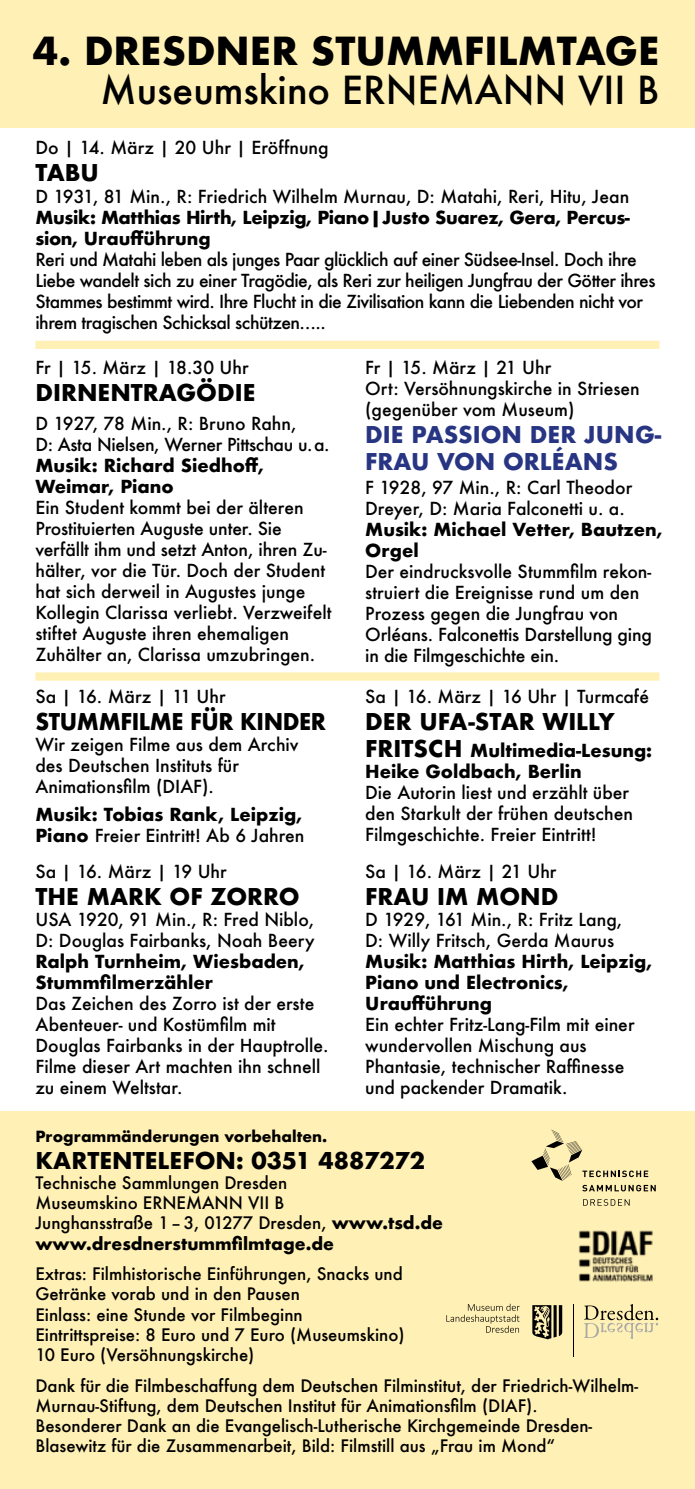
<style>
.page{position:relative;width:695px;height:1489px;background:#fff}
.page>*{position:absolute;margin:0;border:0;box-sizing:border-box;transform-origin:0 0}
.t1{font:700 37.5px "Futura";color:#000}
.t2{font:500 37.5px "Futura";color:#000}
.t3{font:700 22.5px "Futura";color:#000}
.t4{font:700 22.5px/27px "Futura";color:#283583}
.t5{font:700 22.5px "Futura";letter-spacing:-.02em;color:#000;scale:.95 1}
.t6{font:500 17.5px/21px "Futura";color:#000}
.t7{font:700 17.5px/21px "Futura";color:#000}
.t8{font:500 17.5px/21px "Futura";letter-spacing:-.03em;color:#000}
.t9{font:700 17.5px/21px "Futura";letter-spacing:-.02em;color:#000}
.t10{font:500 17.5px/21px "Futura";letter-spacing:-.02em;color:#000}
.t11{font:500 16.75px/20px "Futura";color:#000}
.t12{font:700 15px "Futura";color:#000}
.s1{font-weight:500}
.s2{font-size:22.5px}
.s3{font-weight:700}
</style>
<div class="page">
<div style="left:0;top:0;width:694px;height:128px;background:#fff0b5"></div>
<div style="left:35px;top:341px;width:624px;height:8px;background:#fff0b6"></div>
<div style="left:35px;top:672px;width:624px;height:8px;background:#fff0b6"></div>
<div style="left:0;top:1111px;width:694px;height:377px;background:#fff0b5"></div>
<svg style="left:583px;top:1199px;width:46px;height:6px"></svg>
<svg style="left:531px;top:1129px;width:124px;height:62px"></svg>
<img style="left:579px;top:1230px;width:74px;height:52px">
<svg style="left:446px;top:1303px;width:73px;height:29px"></svg>
<svg style="left:532px;top:1305px;width:30px;height:33px"></svg>
<svg style="left:583px;top:1304px;width:75px;height:34px"></svg>
<hr style="left:573px;top:1303px;width:1px;height:52px;background:#000">
<h1 class="t1" style="left:33px;top:24px;width:491px">4. Dresdner Stummfilmt</h1>
<h1 class="t1" style="left:575px;top:24px;width:85px">age</h1>
<h1 class="t2" style="left:101px;top:64px;width:560px">Museumskino ERNEMANN VII B</h1>
<p class="t6" style="left:35px;top:137px;width:294px">Do | 14. März | 20 Uhr | Eröffnung</p>
<p class="t3" style="left:35px;top:157px;width:65px">Tabu</p>
<p class="t6" style="left:35px;top:185px;width:595px">D 1931, 81 Min., R: Friedrich Wilhelm Murnau, D: Matahi, Reri, Hitu, Jean</p>
<p class="t9" style="left:35px;top:206px;width:596px">Musik: Matthias Hirth, Leipzig, Piano|Justo Suarez, Gera, Percus&shy;sion, Uraufführung</p>
<p class="t8" style="left:35px;top:248px;width:621px">Reri und Matahi leben als junges Paar glücklich auf einer Südsee-Insel. Doch ihre Liebe wandelt sich zu einer Tragödie, als Reri zur heiligen Jungfrau der Götter ihres Stammes bestimmt wird. Ihre Flucht in die Zivilisation kann die Liebenden nicht vor ihrem tragischen Schicksal schützen…..</p>
<p class="t6" style="left:365px;top:357px;width:276px">Fr | 15. März | 21 Uhr<br>Ort: Versöhnungskirche in Striesen (gegenüber vom Museum)</p>
<p class="t4" style="left:365px;top:421px;width:297px">Die Passion der Jung&shy;frau von Orléans</p>
<p class="t6" style="left:365px;top:476px;width:268px">F 1928, 97 Min., R: Carl Theodor<br>Dreyer, D: Maria Falconetti u. a.</p>
<p class="t7" style="left:365px;top:518px;width:299px">Musik: Michael Vetter, Bautzen,<br>Orgel</p>
<p class="t6" style="left:365px;top:560px;width:288px">Der eindrucksvolle Stummfilm rekon&shy;struiert die Ereignisse rund um den Prozess gegen die Jungfrau von Orléans. Falconettis Darstellung ging in die Filmgeschichte ein.</p>
<p class="t6" style="left:35px;top:357px;width:215px">Fr | 15. März | 18.30 Uhr</p>
<p class="t3" style="left:35px;top:377px;width:221px">Dirnentragödie</p>
<p class="t10" style="left:35px;top:412px;width:296px">D 1927, 78 Min., R: Bruno Rahn,<br>D: Asta Nielsen, Werner Pittschau u.a.</p>
<p class="t7" style="left:35px;top:454px;width:230px">Musik: Richard Siedhoff,<br>Weimar, Piano</p>
<p class="t6" style="left:35px;top:496px;width:297px">Ein Student kommt bei der älteren Prostituierten Auguste unter. Sie verfällt ihm und setzt Anton, ihren Zu&shy;hälter, vor die Tür. Doch der Student hat sich derweil in Augustes junge Kollegin Clarissa verliebt. Verzweifelt stiftet Auguste ihren ehemaligen Zuhälter an, Clarissa umzubringen.</p>
<p class="t6" style="left:35px;top:685px;width:192px">Sa | 16. März | 11 Uhr</p>
<p class="t5" style="left:35px;top:705px;width:307px">Stummfilme für Kinder</p>
<p class="t6" style="left:35px;top:733px;width:265px">Wir zeigen Filme aus dem Archiv des Deutschen Instituts für<br>Animationsfilm (DIAF).</p>
<p class="t7" style="left:35px;top:804px;width:270px">Musik: Tobias Rank, Leipzig,<br>Piano <span class="s1">Freier Eintritt! Ab 6 Jahren</span></p>
<p class="t6" style="left:365px;top:685px;width:285px">Sa | 16. März | 16 Uhr | Turmcafé</p>
<p class="t3" style="left:365px;top:705px;width:251px">Der U fa-Star Willy</p>
<p class="t7" style="left:365px;top:739px;width:288px"><span class="s2">Fritsch</span> Multimedia-Lesung:<br>Heike Goldbach, Berlin</p>
<p class="t6" style="left:365px;top:781px;width:269px">Die Autorin liest und erzählt über den Starkult der frühen deutschen<br>Filmgeschichte. Freier Eintritt!</p>
<p class="t6" style="left:365px;top:860px;width:193px">Sa | 16. März | 21 Uhr</p>
<p class="t3" style="left:365px;top:880px;width:192px">Frau im Mond</p>
<p class="t6" style="left:365px;top:908px;width:258px">D 1929, 161 Min., R: Fritz Lang,<br>D: Willy Fritsch, Gerda Maurus</p>
<p class="t7" style="left:365px;top:950px;width:288px">Musik: Matthias Hirth, Leipzig,<br>Piano und Electronics,<br>Uraufführung</p>
<p class="t6" style="left:365px;top:1013px;width:271px">Ein echter Fritz-Lang-Film mit einer wundervollen Mischung aus<br>Phantasie, technischer Raffinesse und packender Dramatik.</p>
<p class="t6" style="left:35px;top:860px;width:193px">Sa | 16. März | 19 Uhr</p>
<p class="t3" style="left:35px;top:880px;width:266px">Th e mark of Zorro</p>
<p class="t6" style="left:35px;top:908px;width:280px">USA 1920, 91 Min., R: Fred Niblo,<br>D: Douglas Fairbanks, Noah Beery</p>
<p class="t7" style="left:35px;top:950px;width:271px">Ralph Turnheim, Wiesbaden,<br>Stummfilmerzähler</p>
<p class="t6" style="left:35px;top:992px;width:295px">Das Zeichen des Zorro ist der erste<br>Abenteuer- und Kostümfilm mit<br>Douglas Fairbanks in der Hauptrolle.<br>Filme dieser Art machten ihn schnell zu einem Weltstar.</p>
<p class="t12" style="left:35px;top:1125px;width:293px">Programmänderungen vorbehalten.</p>
<p class="t3" style="left:35px;top:1144px;width:391px">Kartentelefon: 0351 4887272</p>
<p class="t11" style="left:35px;top:1172px;width:409px">Technische Sammlungen Dresden<br>Museumskino ERNEMANN VII B<br>Junghansstraße 1–3, 01277 Dresden, <span class="s3">www.tsd.de www.dresdnerstummfilmtage.de</span></p>
<p class="t11" style="left:35px;top:1263px;width:370px">Extras: Filmhistorische Einführungen, Snacks und Getränke vorab und in den Pausen<br>Einlass: eine Stunde vor Filmbeginn Eintrittspreise: 8 Euro und 7 Euro (Museumskino)<br>10 Euro (Versöhnungskirche)</p>
<p class="t11" style="left:35px;top:1374px;width:604px">Dank für die Filmbeschaffung dem Deutschen Filminstitut, der Friedrich-Wilhelm-Murnau-Stiftung, dem Deutschen Institut für Animationsfilm (DIAF).<br>Besonderer Dank an die Evangelisch-Lutherische Kirchgemeinde Dresden-Blasewitz für die Zusammenarbeit, Bild: Filmstill aus „Frau im Mond“</p>
</div>
